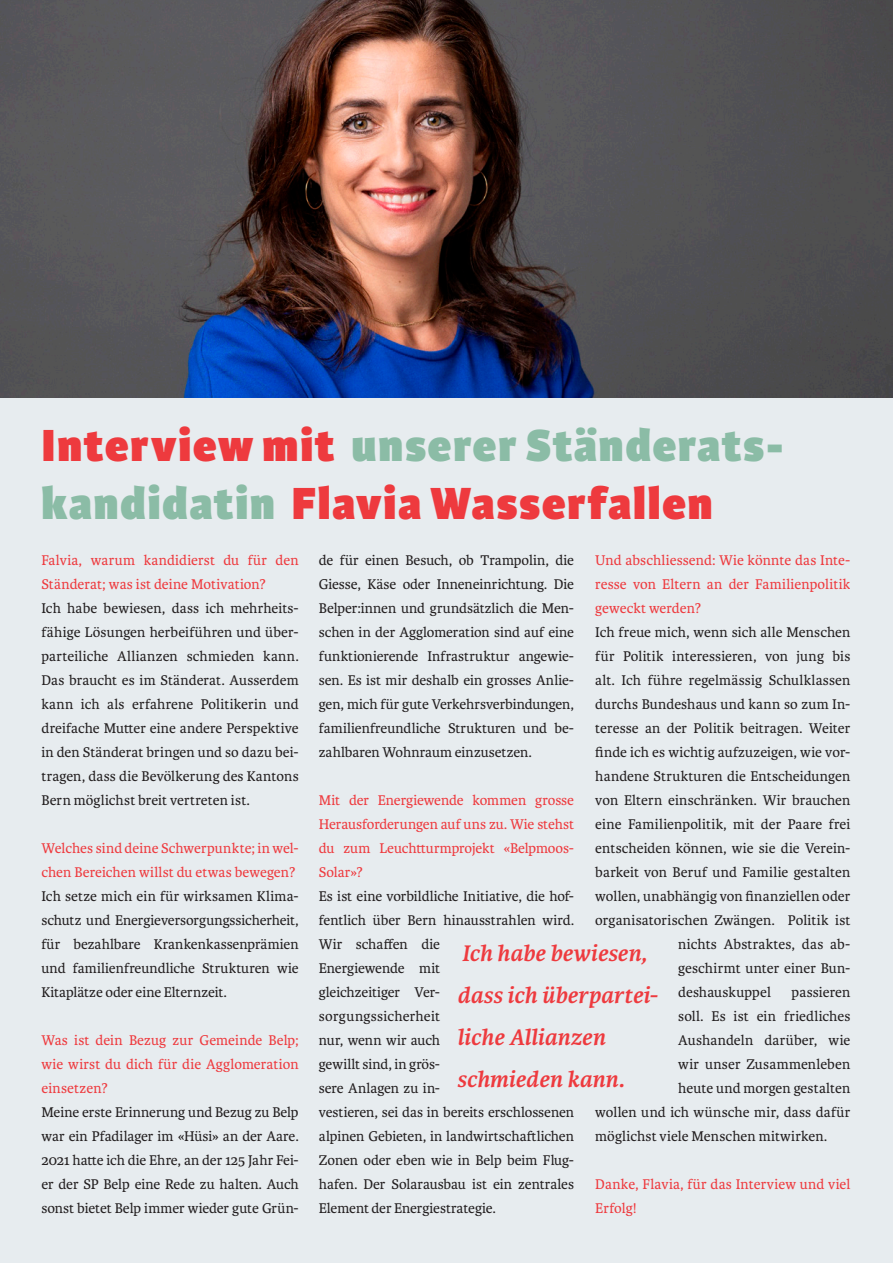
<style>
.page{position:relative;width:893px;height:1263px;background:#e7ecef}
.page>*{position:absolute;margin:0;border:0;box-sizing:border-box;transform-origin:0 0}
.t1{font:800 48px/57.6px "Karmina Sans";letter-spacing:.035em;color:#ee3a3e}
.t2{font:italic 700 24px/42px "Karmina";color:#ee3a3e}
.t3{font:15px/24px "Karmina";letter-spacing:.005em;color:#231f20;text-align:justify}
.t4{font:15px/24px "Karmina";letter-spacing:.005em;color:#ee3a3e}
.s1{color:#8bbca6}
</style>
<div class="page">
<img style="left:0;top:0;width:893px;height:397px">
<h1 class="t1" style="left:41px;top:418px;width:744px">Interview mit <span class="s1">unserer Ständerats&shy;kandidatin</span> Flavia Wasserfallen</h1>
<p class="t3" style="left:319px;top:548px;width:257px">de für einen Besuch, ob Trampolin, die Giesse, Käse oder Inneneinrichtung. Die Belper:innen und grundsätzlich die Men&shy;schen in der Agglomeration sind auf eine funktionierende Infrastruktur angewie&shy;sen. Es ist mir deshalb ein grosses Anlie&shy;gen, mich für gute Verkehrsverbindungen, familienfreundliche Strukturen und be&shy;zahlbaren Wohnraum einzusetzen.</p>
<p class="t4" style="left:319px;top:788px;width:257px;text-align:justify">Mit der Energiewende kommen grosse Herausforderungen auf uns zu. Wie stehst du zum Leuchtturmprojekt «Belpmoos-Solar»?</p>
<p class="t3" style="left:319px;top:884px;width:257px;text-align:left">Es ist eine vorbildliche Initiative, die hof&shy;fentlich über Bern hinausstrahlen wird.<br>Wir schaffen die<br>Energiewende mit<br>gleichzeitiger Ver-<br>sorgungssicherheit<br>nur, wenn wir auch<br>gewillt sind, in grös-<br>sere Anlagen zu in-<br>vestieren, sei das in bereits erschlossenen alpinen Gebieten, in landwirtschaftlichen<br>Zonen oder eben wie in Belp beim Flug&shy;hafen. Der Solarausbau ist ein zentrales<br>Element der Energiestrategie.</p>
<p class="t4" style="left:595px;top:548px;width:257px;text-align:justify">Und abschliessend: Wie könnte das Inte&shy;resse von Eltern an der Familienpolitik geweckt werden?</p>
<p class="t3" style="left:595px;top:620px;width:257px">Ich freue mich, wenn sich alle Menschen</p>
<p class="t3" style="left:595px;top:644px;width:257px">für Politik interessieren, von jung bis</p>
<p class="t3" style="left:595px;top:668px;width:257px">alt. Ich führe regelmässig Schulklassen</p>
<p class="t3" style="left:595px;top:692px;width:257px">durchs Bundeshaus und kann so zum In-</p>
<p class="t3" style="left:595px;top:716px;width:257px">teresse an der Politik beitragen. Weiter</p>
<p class="t3" style="left:595px;top:740px;width:257px">finde ich es wichtig aufzuzeigen, wie vor-</p>
<p class="t3" style="left:595px;top:764px;width:257px">handene Strukturen die Entscheidungen</p>
<p class="t3" style="left:595px;top:788px;width:257px">von Eltern einschränken. Wir brauchen</p>
<p class="t3" style="left:595px;top:812px;width:257px">eine Familienpolitik, mit der Paare frei</p>
<p class="t3" style="left:595px;top:836px;width:257px">entscheiden können, wie sie die Verein-</p>
<p class="t3" style="left:595px;top:860px;width:257px">barkeit von Beruf und Familie gestalten</p>
<p class="t3" style="left:595px;top:884px;width:257px">wollen, unabhängig von finanziellen oder</p>
<p class="t3" style="left:595px;top:908px;width:257px">organisatorischen Zwängen. Politik ist</p>
<p class="t3" style="left:678px;top:932px;width:174px">nichts Abstraktes, das ab-</p>
<p class="t3" style="left:678px;top:956px;width:174px">geschirmt unter einer Bun-</p>
<p class="t3" style="left:678px;top:980px;width:94px">deshauskuppel</p>
<p class="t3" style="left:792px;top:980px;width:60px">passieren</p>
<p class="t3" style="left:678px;top:1004px;width:174px">soll. Es ist ein friedliches</p>
<p class="t3" style="left:678px;top:1028px;width:174px">Aushandeln darüber, wie</p>
<p class="t3" style="left:678px;top:1052px;width:174px">wir unser Zusammenleben</p>
<p class="t3" style="left:678px;top:1076px;width:174px">heute und morgen gestalten</p>
<p class="t3" style="left:595px;top:1100px;width:257px">wollen und ich wünsche mir, dass dafür</p>
<p class="t3" style="left:595px;top:1124px;width:233px">möglichst viele Menschen mitwirken.</p>
<p class="t4" style="left:595px;top:1172px;width:257px">Danke, Flavia, für das Interview und viel<br>Erfolg!</p>
<p class="t4" style="left:41px;top:548px;width:259px">Falvia, warum kandidierst du für den<br>Ständerat; was ist deine Motivation?</p>
<p class="t3" style="left:41px;top:596px;width:259px">Ich habe bewiesen, dass ich mehrheits&shy;fähige Lösungen herbeiführen und über&shy;parteiliche Allianzen schmieden kann.<br>Das braucht es im Ständerat. Ausserdem kann ich als erfahrene Politikerin und dreifache Mutter eine andere Perspektive in den Ständerat bringen und so dazu bei&shy;tragen, dass die Bevölkerung des Kantons Bern möglichst breit vertreten ist.</p>
<p class="t4" style="left:41px;top:836px;width:259px">Welches sind deine Schwerpunkte; in wel&shy;chen Bereichen willst du etwas bewegen?</p>
<p class="t3" style="left:41px;top:884px;width:259px">Ich setze mich ein für wirksamen Klima&shy;schutz und Energieversorgungssicherheit, für bezahlbare Krankenkassenprämien und familienfreundliche Strukturen wie Kitaplätze oder eine Elternzeit.</p>
<p class="t4" style="left:41px;top:1028px;width:259px;text-align:justify">Was ist dein Bezug zur Gemeinde Belp; wie wirst du dich für die Agglomeration einsetzen?</p>
<p class="t3" style="left:41px;top:1100px;width:259px">Meine erste Erinnerung und Bezug zu Belp war ein Pfadilager im «Hüsi» an der Aare.<br>2021 hatte ich die Ehre, an der 125 Jahr Fei&shy;er der SP Belp eine Rede zu halten. Auch sonst bietet Belp immer wieder gute Grün-</p>
<h2 class="t2" style="left:457px;top:933px;width:202px">Ich habe bewiesen, dass ich überpartei&shy;liche Allianzen schmieden kann.</h2>
</div>
